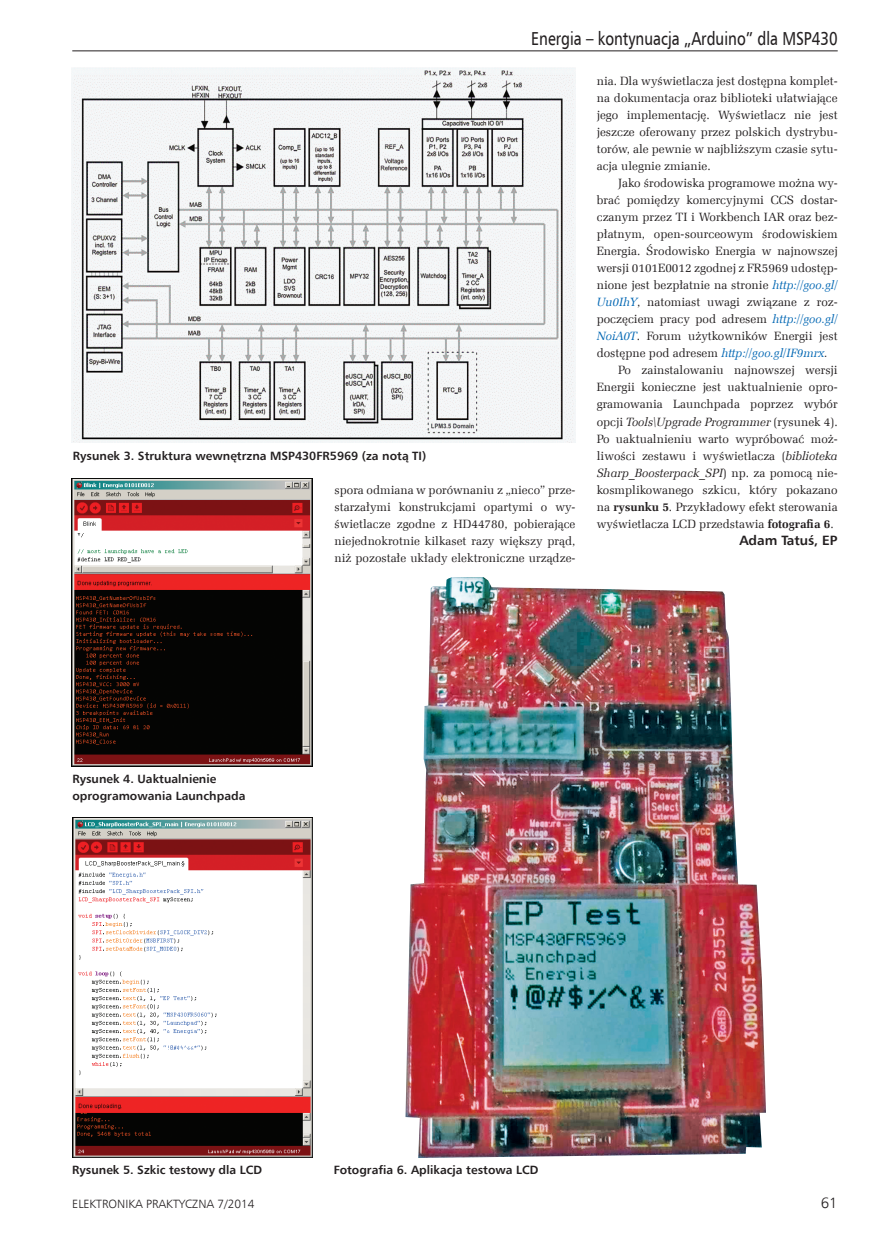
<style>
.page{position:relative;width:893px;height:1234px;background:#fff}
.page>*{position:absolute;margin:0;border:0;box-sizing:border-box;transform-origin:0 0}
.t1{font:18.75px "Humnst 777 EU";color:#231f20;scale:.8 1}
.t2{font:15px "Humnst 777 Lt EU";color:#231f20}
._0_Autor{font:700 13.5px "Humnst 777 EU";color:#231f20}
._1_Body{font:12px/17px "Zapf Ellipt EU";color:#231f20;text-align:justify}
._4_Podpis{font:700 12px/17px "Humnst 777 EU";color:#231f20}
.t3{font:12px "Humnst 777 Lt EU";color:#231f20}
.s1{font-style:italic;color:#0166b3}
.s2{font-style:italic}
.s3{font-weight:700}
</style>
<div class="page">
<img style="left:72px;top:478px;width:241px;height:288px">
<img style="left:72px;top:817px;width:241px;height:340px">
<img style="left:405px;top:577px;width:361px;height:580px">
<img style="left:72px;top:68px;width:503px;height:374px">
<hr style="left:72px;top:51px;width:766px;height:1px;background:#231f20">
<p class="t1" style="left:531px;top:27px;width:385px">Energia – kontynuacja „Arduino” dla MSP430</p>
<p class="_4_Podpis" style="left:73px;top:446px;width:355px">Rysunek 3. Struktura wewnętrzna MSP430FR5969 (za notą TI)</p>
<p class="_1_Body" style="left:334px;top:481px;width:242px">spora odmiana w porównaniu z „nieco” prze&shy;starzałymi konstrukcjami opartymi o wy&shy;świetlacze zgodne z HD44780, pobierające niejednokrotnie kilkaset razy większy prąd, niż pozostałe układy elektroniczne urządze-</p>
<p class="_1_Body" style="left:597px;top:73px;width:242px">nia. Dla wyświetlacza jest dostępna komplet&shy;na dokumentacja oraz biblioteki ułatwiające jego implementację. Wyświetlacz nie jest jeszcze oferowany przez polskich dystrybu&shy;torów, ale pewnie w najbliższym czasie sytu&shy;acja ulegnie zmianie.</p>
<p class="_1_Body" style="left:597px;top:175px;width:242px;text-indent:21px">Jako środowiska programowe można wy&shy;brać pomiędzy komercyjnymi CCS dostar&shy;czanym przez TI i Workbench IAR oraz bez&shy;płatnym, open-sourceowym środowiskiem Energia. Środowisko Energia w najnowszej wersji 0101E0012 zgodnej z FR5969 udostęp&shy;nione jest bezpłatnie na stronie <span class="s1">http://goo.gl/ Uu0IhY</span>, natomiast uwagi związane z roz&shy;poczęciem pracy pod adresem <span class="s1">http://goo.gl/ NoiA0T</span>. Forum użytkowników Energii jest dostępne pod adresem <span class="s1">http://goo.gl/IF9mrx</span><span class="s2">.</span></p>
<p class="_1_Body" style="left:597px;top:362px;width:242px;text-indent:21px">Po zainstalowaniu najnowszej wersji Energii konieczne jest uaktualnienie opro&shy;gramowania Launchpada poprzez wybór opcji <span class="s2">Tools\Upgrade Programmer</span> (rysunek 4).<br>Po uaktualnieniu warto wypróbować moż&shy;liwości zestawu i wyświetlacza (<span class="s2">biblioteka Sharp_Boosterpack_SPI</span>) np. za pomocą nie&shy;kosmplikowanego szkicu, który pokazano na <span class="s3">rysunku 5</span>. Przykładowy efekt sterowania wyświetlacza LCD przedstawia <span class="s3">fotografia 6</span>.</p>
<p class="_0_Autor" style="left:739px;top:531px;width:100px">Adam Tatuś, EP</p>
<p class="_4_Podpis" style="left:72px;top:770px;width:175px">Rysunek 4. Uaktualnienie oprogramowania Launchpada</p>
<p class="_4_Podpis" style="left:72px;top:1161px;width:191px">Rysunek 5. Szkic testowy dla LCD</p>
<p class="_4_Podpis" style="left:334px;top:1161px;width:206px">Fotografia 6. Aplikacja testowa LCD</p>
<p class="t3" style="left:72px;top:1196px;width:184px">ELEKTRONIKA PRAKTYCZNA 7/2014</p>
<p class="t2" style="left:821px;top:1193px;width:18px">61</p>
</div>
